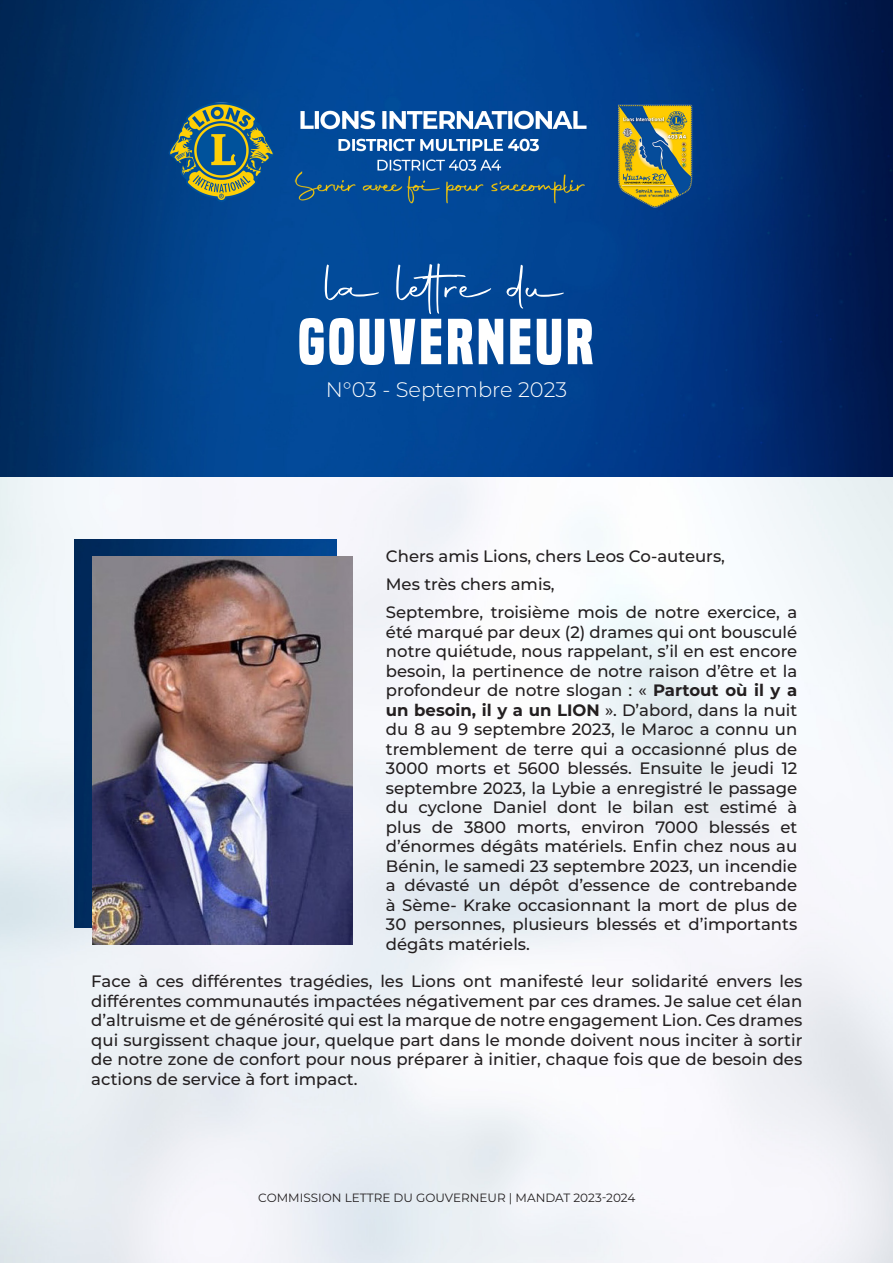
<style>
.page{position:relative;width:893px;height:1263px;background:#fff}
.page>*{position:absolute;margin:0;border:0;box-sizing:border-box;transform-origin:0 0}
.t1{font:700 60px "Built Titling Rg";letter-spacing:.05em;color:#fff}
.t2{font:54px "Autography";color:#fff}
.t3{font:300 21px "Montserrat";color:#fff}
.t4{font:500 16.5px/19.5px "Montserrat";color:#231f20;text-align:justify}
.t5{font:12px "Montserrat";color:#231f20}
.s1{font-weight:700}
</style>
<div class="page">
<img style="left:0;top:476px;width:893px;height:787px">
<img style="left:0;top:0;width:893px;height:476px">
<img style="left:74px;top:539px;width:262px;height:388px">
<img style="left:67px;top:51px;width:736px;height:163px">
<img style="left:92px;top:556px;width:261px;height:388px">
<p class="t2" style="left:327px;top:251px;width:240px">la lettre du</p>
<p class="t1" style="left:298px;top:306px;width:297px">GOUVERNEUR</p>
<p class="t3" style="left:326px;top:375px;width:243px">N°03 - Septembre 2023</p>
<p class="t4" style="left:386px;top:546px;width:341px">Chers amis Lions, chers Leos Co-auteurs,</p>
<p class="t4" style="left:386px;top:574px;width:170px">Mes très chers amis,</p>
<p class="t4" style="left:386px;top:602px;width:413px">Septembre, troisième mois de notre exercice, a été marqué par deux (2) drames qui ont bousculé notre quiétude, nous rappelant, s’il en est encore besoin, la pertinence de notre raison d’être et la profondeur de notre slogan : « <span class="s1">Partout où il y a un besoin, il y a un LION</span> ». D’abord, dans la nuit du 8 au 9 septembre 2023, le Maroc a connu un tremblement de terre qui a occasionné plus de 3000 morts et 5600 blessés. Ensuite le jeudi 12 septembre 2023, la Lybie a enregistré le passage du cyclone Daniel dont le bilan est estimé à plus de 3800 morts, environ 7000 blessés et d’énormes dégâts matériels. Enfin chez nous au Bénin, le samedi 23 septembre 2023, un incendie a dévasté un dépôt d’essence de contrebande à Sème- Krake occasionnant la mort de plus de 30 personnes, plusieurs blessés et d’importants dégâts matériels.</p>
<p class="t4" style="left:91px;top:971px;width:713px">Face à ces différentes tragédies, les Lions ont manifesté leur solidarité envers les différentes communautés impactées négativement par ces drames. Je salue cet élan d’altruisme et de générosité qui est la marque de notre engagement Lion. Ces drames qui surgissent chaque jour, quelque part dans le monde doivent nous inciter à sortir de notre zone de confort pour nous préparer à initier, chaque fois que de besoin des actions de service à fort impact.</p>
<p class="t5" style="left:258px;top:1189px;width:379px">COMMISSION LETTRE DU GOUVERNEUR | MANDAT 2023-2024</p>
</div>
